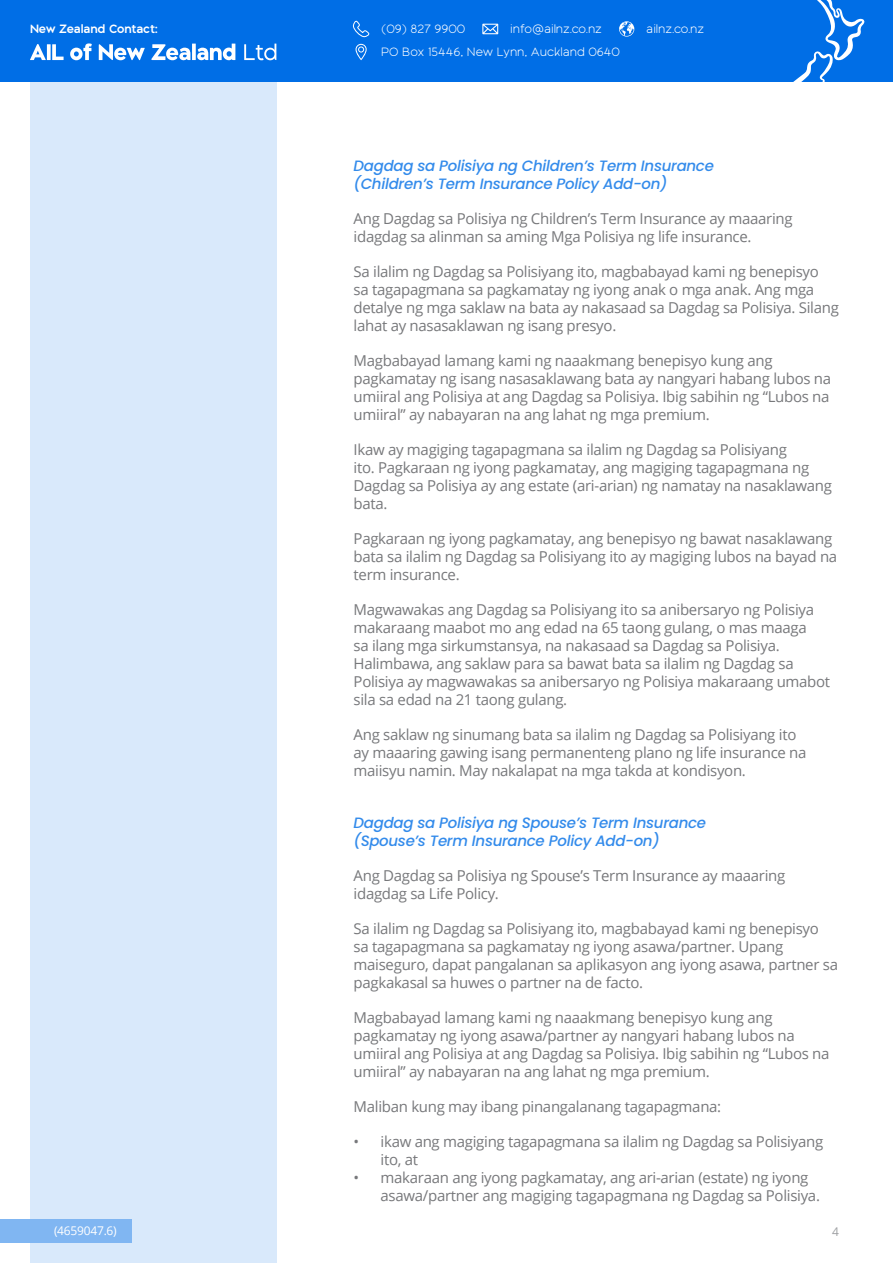
<style>
.page{position:relative;width:893px;height:1263px;background:#fff}
.page>*{position:absolute;margin:0;border:0;box-sizing:border-box;transform-origin:0 0}
.t1{font:15px/18px "Open Sans";letter-spacing:-.02em;color:#77787b}
.t2{font:italic 500 15px/18px "Poppins";letter-spacing:-.02em;color:#338beb}
.t3{font:300 12.3px "Black Sans";letter-spacing:-.01em;color:#fff}
.t4{font:600 12.3px "Black Sans";letter-spacing:-.01em;color:#fff}
.t5{font:12px "Open Sans";letter-spacing:-.02em;color:#fff}
.t6{font:12px "Open Sans";color:#9d9fa2}
</style>
<div class="page">
<div style="left:30px;top:81px;width:246px;height:1182px;background:#d9e9fb"></div>
<div style="left:0;top:0;width:893px;height:81px;background:#006ee6"></div>
<svg style="left:777px;top:0;width:88px;height:82px"></svg>
<svg style="left:356px;top:44px;width:11px;height:16px"></svg>
<svg style="left:30px;top:44px;width:16px;height:16px"></svg>
<svg style="left:47px;top:44px;width:4px;height:16px"></svg>
<svg style="left:52px;top:44px;width:12px;height:16px"></svg>
<svg style="left:70px;top:43px;width:22px;height:17px"></svg>
<svg style="left:99px;top:44px;width:46px;height:16px"></svg>
<svg style="left:151px;top:44px;width:39px;height:16px"></svg>
<svg style="left:192px;top:44px;width:4px;height:16px"></svg>
<svg style="left:197px;top:44px;width:38px;height:16px"></svg>
<svg style="left:244px;top:44px;width:32px;height:16px"></svg>
<svg style="left:353px;top:20px;width:16px;height:18px"></svg>
<svg style="left:482px;top:24px;width:16px;height:10px"></svg>
<svg style="left:619px;top:21px;width:15px;height:16px"></svg>
<div style="left:0;top:1219px;width:132px;height:24px;background:#80b6f2"></div>
<p class="t4" style="left:30px;top:21px;width:130px">New Zealand Contact:</p>
<p class="t3" style="left:381px;top:21px;width:86px">(09) 827 9900</p>
<p class="t3" style="left:510px;top:21px;width:93px">info@ailnz.co.nz</p>
<p class="t3" style="left:646px;top:21px;width:60px">ailnz.co.nz</p>
<p class="t3" style="left:381px;top:45px;width:240px">PO Box 15446, New Lynn, Auckland 0640</p>
<p class="t5" style="left:54px;top:1223px;width:64px">(4659047.6)</p>
<p class="t2" style="left:354px;top:157px;width:362px">Dagdag sa Polisiya ng Children’s Term Insurance (Children’s Term Insurance Policy Add-on)</p>
<p class="t1" style="left:354px;top:209px;width:441px">Ang Dagdag sa Polisiya ng Children’s Term Insurance ay maaaring idagdag sa alinman sa aming Mga Polisiya ng life insurance.</p>
<p class="t1" style="left:354px;top:262px;width:487px">Sa ilalim ng Dagdag sa Polisiyang ito, magbabayad kami ng benepisyo<br>sa tagapagmana sa pagkamatay ng iyong anak o mga anak. Ang mga detalye ng mga saklaw na bata ay nakasaad sa Dagdag sa Polisiya. Silang lahat ay nasasaklawan ng isang presyo.</p>
<p class="t1" style="left:354px;top:351px;width:479px">Magbabayad lamang kami ng naaakmang benepisyo kung ang pagkamatay ng isang nasasaklawang bata ay nangyari habang lubos na umiiral ang Polisiya at ang Dagdag sa Polisiya. Ibig sabihin ng “Lubos na umiiral” ay nabayaran na ang lahat ng mga premium.</p>
<p class="t1" style="left:354px;top:440px;width:480px">Ikaw ay magiging tagapagmana sa ilalim ng Dagdag sa Polisiyang<br>ito. Pagkaraan ng iyong pagkamatay, ang magiging tagapagmana ng Dagdag sa Polisiya ay ang estate (ari-arian) ng namatay na nasaklawang bata.</p>
<p class="t1" style="left:354px;top:529px;width:485px">Pagkaraan ng iyong pagkamatay, ang benepisyo ng bawat nasaklawang bata sa ilalim ng Dagdag sa Polisiyang ito ay magiging lubos na bayad na term insurance.</p>
<p class="t1" style="left:354px;top:600px;width:478px">Magwawakas ang Dagdag sa Polisiyang ito sa anibersaryo ng Polisiya makaraang maabot mo ang edad na 65 taong gulang, o mas maaga<br>sa ilang mga sirkumstansya, na nakasaad sa Dagdag sa Polisiya.<br>Halimbawa, ang saklaw para sa bawat bata sa ilalim ng Dagdag sa Polisiya ay magwawakas sa anibersaryo ng Polisiya makaraang umabot sila sa edad na 21 taong gulang.</p>
<p class="t1" style="left:354px;top:725px;width:454px">Ang saklaw ng sinumang bata sa ilalim ng Dagdag sa Polisiyang ito ay maaaring gawing isang permanenteng plano ng life insurance na maiisyu namin. May nakalapat na mga takda at kondisyon.</p>
<p class="t2" style="left:354px;top:814px;width:354px">Dagdag sa Polisiya ng Spouse’s Term Insurance (Spouse’s Term Insurance Policy Add-on)</p>
<p class="t1" style="left:354px;top:866px;width:433px">Ang Dagdag sa Polisiya ng Spouse’s Term Insurance ay maaaring idagdag sa Life Policy.</p>
<p class="t1" style="left:354px;top:919px;width:486px">Sa ilalim ng Dagdag sa Polisiyang ito, magbabayad kami ng benepisyo<br>sa tagapagmana sa pagkamatay ng iyong asawa/partner. Upang maiseguro, dapat pangalanan sa aplikasyon ang iyong asawa, partner sa pagkakasal sa huwes o partner na de facto.</p>
<p class="t1" style="left:354px;top:1008px;width:477px">Magbabayad lamang kami ng naaakmang benepisyo kung ang pagkamatay ng iyong asawa/partner ay nangyari habang lubos na umiiral ang Polisiya at ang Dagdag sa Polisiya. Ibig sabihin ng “Lubos na umiiral” ay nabayaran na ang lahat ng mga premium.</p>
<p class="t1" style="left:354px;top:1097px;width:369px">Maliban kung may ibang pinangalanang tagapagmana:</p>
<p class="t1" style="left:381px;top:1132px;width:444px;text-indent:-27px">• ikaw ang magiging tagapagmana sa ilalim ng Dagdag sa Polisiyang ito, at</p>
<p class="t1" style="left:381px;top:1168px;width:441px;text-indent:-27px">• makaraan ang iyong pagkamatay, ang ari-arian (estate) ng iyong asawa/partner ang magiging tagapagmana ng Dagdag sa Polisiya.</p>
<p class="t6" style="left:832px;top:1223px;width:8px">4</p>
</div>
